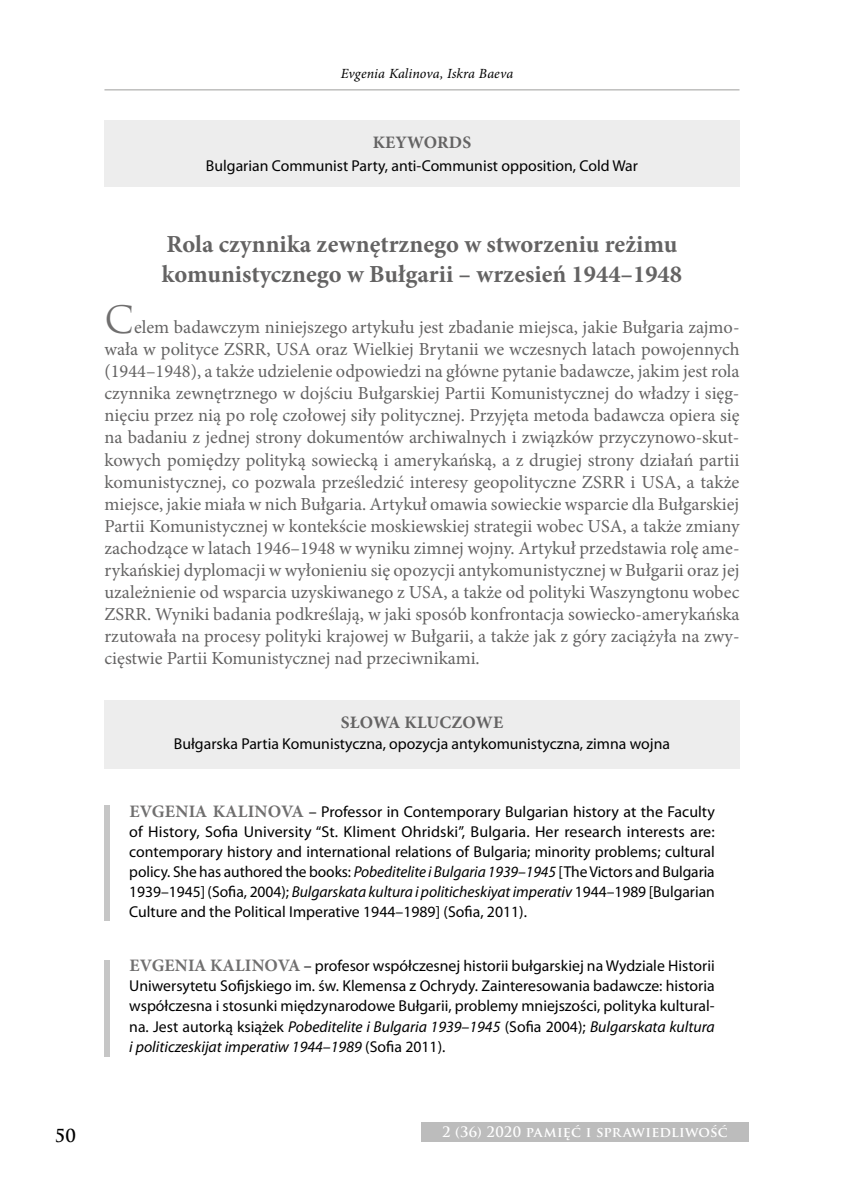
<style>
.page{position:relative;width:844px;height:1202px;background:#fff}
.page>*{position:absolute;margin:0;border:0;box-sizing:border-box;transform-origin:0 0}
.t1{font:700 24.5px/29.4px "Minion Pro";color:#646363}
.t2{font:18.38px/22.1px "Minion Pro";color:#646363;text-align:justify}
.t3{font:700 17.5px "Minion Pro";letter-spacing:.01em;color:#646363}
.t4{font:700 17.5px "Trajan Pro";color:#000}
.t5{font:15.75px/20.1px "Myriad Pro";color:#000;text-align:justify}
.t6{font:700 14px "Trajan Pro";letter-spacing:.01em;color:#fff}
.t7{font:italic 14px "Minion Pro";letter-spacing:.005em;color:#000}
.s1{font-family:"Trajan Pro";font-size:36.75px;color:#706f6f}
.s2{font-family:"Minion Pro";font-weight:700;font-size:17.5px;color:#706f6f}
.s3{font-style:italic}
</style>
<div class="page">
<hr style="left:104px;top:89px;width:635px;height:1px;background:#9d9d9c">
<div style="left:421px;top:1121px;width:328px;height:20px;background:#bcbcbc"></div>
<div style="left:104px;top:120px;width:635px;height:66px;background:#ededed"></div>
<div style="left:105px;top:700px;width:635px;height:68px;background:#ededed"></div>
<div style="left:104px;top:804px;width:6px;height:116px;background:#c6c6c6"></div>
<div style="left:104px;top:960px;width:6px;height:96px;background:#c6c6c6"></div>
<p class="t7" style="left:341px;top:64px;width:174px">Evgenia Kalinova, Iskra Baeva</p>
<p class="t3" style="left:373px;top:130px;width:100px">KEYWORDS</p>
<p class="t5" style="left:206px;top:155px;width:434px">Bulgarian Communist Party, anti-Communist opposition, Cold War</p>
<h1 class="t1" style="left:162px;top:229px;width:522px">Rola czynnika zewnętrznego w stworzeniu reżimu komunistycznego w Bułgarii – wrzesień 1944–1948</h1>
<p class="t2" style="left:104px;top:316px;width:637px"><span class="s1">C</span>elem badawczym niniejszego artykułu jest zbadanie miejsca, jakie Bułgaria zajmo&shy;wała w polityce ZSRR, USA oraz Wielkiej Brytanii we wczesnych latach powojennych (1944–1948), a także udzielenie odpowiedzi na główne pytanie badawcze, jakim jest rola czynnika zewnętrznego w dojściu Bułgarskiej Partii Komunistycznej do władzy i sięg&shy;nięciu przez nią po rolę czołowej siły politycznej. Przyjęta metoda badawcza opiera się na badaniu z jednej strony dokumentów archiwalnych i związków przyczynowo-skut&shy;kowych pomiędzy polityką sowiecką i amerykańską, a z drugiej strony działań partii komunistycznej, co pozwala prześledzić interesy geopolityczne ZSRR i USA, a także miejsce, jakie miała w nich Bułgaria. Artykuł omawia sowieckie wsparcie dla Bułgarskiej Partii Komunistycznej w kontekście moskiewskiej strategii wobec USA, a także zmiany zachodzące w latach 1946–1948 w wyniku zimnej wojny. Artykuł przedstawia rolę ame&shy;rykańskiej dyplomacji w wyłonieniu się opozycji antykomunistycznej w Bułgarii oraz jej uzależnienie od wsparcia uzyskiwanego z USA, a także od polityki Waszyngtonu wobec ZSRR. Wyniki badania podkreślają, w jaki sposób konfrontacja sowiecko-amerykańska rzutowała na procesy polityki krajowej w Bułgarii, a także jak z góry zaciążyła na zwy&shy;cięstwie Partii Komunistycznej nad przeciwnikami.</p>
<p class="t3" style="left:341px;top:710px;width:164px">SŁOWA KLUCZOWE</p>
<p class="t5" style="left:174px;top:732px;width:498px">Bułgarska Partia Komunistyczna, opozycja antykomunistyczna, zimna wojna</p>
<p class="t5" style="left:129px;top:800px;width:587px"><span class="s2">EVGENIA KALINOVA</span> – Professor in Contemporary Bulgarian history at the Faculty of History, Sofia University “St. Kliment Ohridski”, Bulgaria. Her research interests are: contemporary history and international relations of Bulgaria; minority problems; cultural policy. She has authored the books: <span class="s3">Pobeditelite i Bulgaria 1939–1945</span> [The Victors and Bulgaria 1939–1945] (Sofia, 2004); <span class="s3">Bulgarskata kultura i politicheskiyat imperativ</span> 1944–1989 [Bulgarian Culture and the Political Imperative 1944–1989] (Sofia, 2011).</p>
<p class="t5" style="left:129px;top:955px;width:587px"><span class="s2">EVGENIA KALINOVA</span> – profesor współczesnej historii bułgarskiej na Wydziale Historii Uniwersytetu Sofijskiego im. św. Klemensa z Ochrydy. Zainteresowania badawcze: historia współczesna i stosunki międzynarodowe Bułgarii, problemy mniejszości, polityka kultural&shy;na. Jest autorką książek <span class="s3">Pobeditelite i Bulgaria 1939–1945</span> (Sofia 2004); <span class="s3">Bulgarskata kultura i politiczeskijat imperatiw 1944–1989</span> (Sofia 2011).</p>
<p class="t4" style="left:55px;top:1124px;width:22px">50</p>
<p class="t6" style="left:442px;top:1122px;width:287px">2 (36) 2020 PAMIĘĆ I SPRAWIEDLIWOŚĆ</p>
</div>
